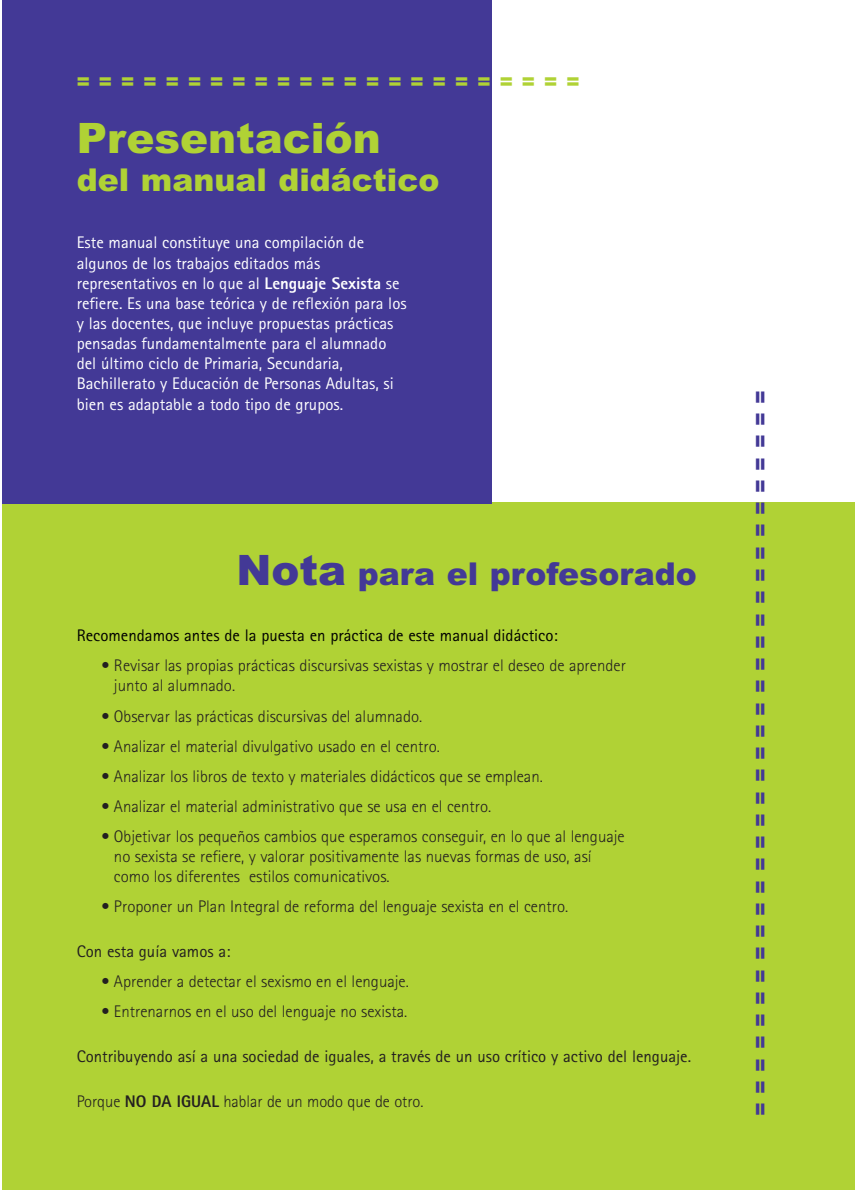
<style>
.page{position:relative;width:855px;height:1190px;background:#fff}
.page>*{position:absolute;margin:0;border:0;box-sizing:border-box;transform-origin:0 0}
.t1{font:900 42px "Arial";color:#b0d235}
.t2{font:900 31.5px "Arial";color:#433996}
.t3{font:900 31.5px "Arial";color:#b0d235}
.t4{font:900 21px "Arial";color:#433996}
.t5{font:900 21px "Arial";color:#b0d235}
.t6{font:300 16.8px/20.1px "Rotis Sans Serif";color:#231f20}
.t7{font:16.8px/20.3px "Rotis Sans Serif";color:#fff}
.t8{font:16.8px "Rotis Sans Serif";color:#231f20}
.t9{font:16.8px "Rotis Sans Serif";color:#000}
.s1{font-weight:800}
.s2{font-size:42px}
</style>
<div class="page">
<div style="left:2px;top:503px;width:853px;height:687px;background:#b0d235"></div>
<div style="left:2px;top:0;width:489px;height:504px;background:#433996"></div>
<p class="t5" style="left:76px;top:74px;width:505px">=======================</p>
<h1 class="t1" style="left:77px;top:123px;width:306px">Presentación</h1>
<h2 class="t3" style="left:77px;top:169px;width:364px">del manual didáctico</h2>
<p class="t7" style="left:77px;top:234px;width:331px">Este manual constituye una compilación de algunos de los trabajos editados más representativos en lo que al <span class="s1">Lenguaje Sexista</span> se refiere. Es una base teórica y de reflexión para los y las docentes, que incluye propuestas prácticas pensadas fundamentalmente para el alumnado del último ciclo de Primaria, Secundaria, Bachillerato y Educación de Personas Adultas, si bien es adaptable a todo tipo de grupos.</p>
<h2 class="t2" style="left:236px;top:562px;width:462px"><span class="s2">Nota</span> para el profesorado</h2>
<p class="t9" style="left:77px;top:630px;width:482px">Recomendamos antes de la puesta en práctica de este manual didáctico:</p>
<p class="t6" style="left:114px;top:657px;width:513px;text-indent:-12px">• Revisar las propias prácticas discursivas sexistas y mostrar el deseo de aprender junto al alumnado.</p>
<p class="t6" style="left:102px;top:707px;width:322px">• Observar las prácticas discursivas del alumnado.</p>
<p class="t6" style="left:102px;top:738px;width:340px">• Analizar el material divulgativo usado en el centro.</p>
<p class="t6" style="left:102px;top:768px;width:443px">• Analizar los libros de texto y materiales didácticos que se emplean.</p>
<p class="t6" style="left:102px;top:798px;width:391px">• Analizar el material administrativo que se usa en el centro.</p>
<p class="t6" style="left:114px;top:828px;width:512px;text-indent:-12px">• Objetivar los pequeños cambios que esperamos conseguir, en lo que al lenguaje no sexista se refiere, y valorar positivamente las nuevas formas de uso, así como los diferentes estilos comunicativos.</p>
<p class="t6" style="left:102px;top:898px;width:468px">• Proponer un Plan Integral de reforma del lenguaje sexista en el centro.</p>
<p class="t8" style="left:77px;top:946px;width:155px">Con esta guía vamos a:</p>
<p class="t6" style="left:102px;top:973px;width:309px">• Aprender a detectar el sexismo en el lenguaje.</p>
<p class="t6" style="left:102px;top:1003px;width:307px">• Entrenarnos en el uso del lenguaje no sexista.</p>
<p class="t8" style="left:77px;top:1051px;width:616px">Contribuyendo así a una sociedad de iguales, a través de un uso crítico y activo del lenguaje.</p>
<p class="t6" style="left:77px;top:1093px;width:348px">Porque <span class="s1">NO DA IGUAL</span> hablar de un modo que de otro.</p>
<p class="t4" style="left:753px;top:1116px;width:728px;rotate:-90deg">=================================</p>
</div>
